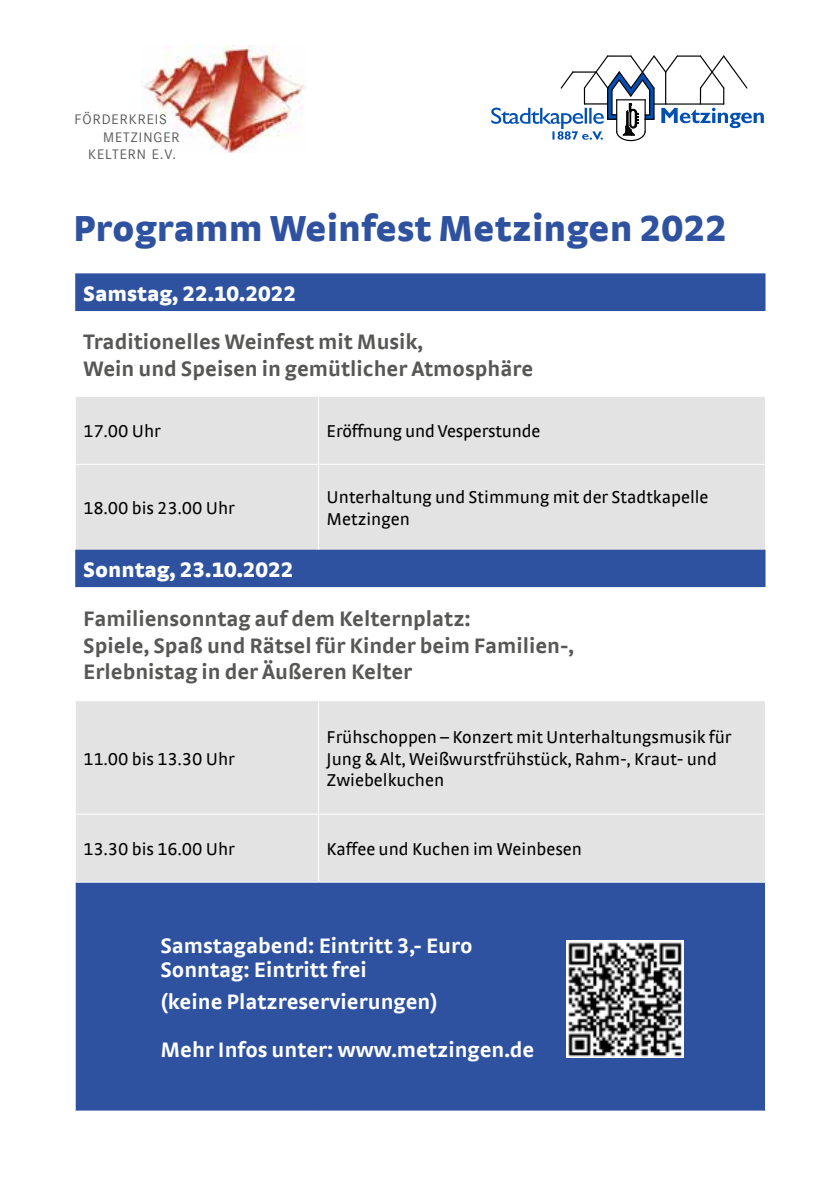
<style>
.page{position:relative;width:840px;height:1191px;background:#fff}
.page>*{position:absolute;margin:0;border:0;box-sizing:border-box;transform-origin:0 0}
.t1{font:900 38px "Strada Offc Pro";color:#2f52a0}
.t2{font:700 22px/26.4px "Strada Offc Pro";color:#575756}
.t3{font:700 22px/24px "Strada Offc Pro";color:#fff}
.t4{font:900 22px "Strada Offc Pro";color:#fff}
.t5{font:18px/21.6px "Strada Offc Pro";color:#000}
.t6{font:14.2px "Corporate S";letter-spacing:.07em;color:#575756}
</style>
<div class="page">
<div style="left:75px;top:273px;width:690px;height:38px;background:#2f52a0"></div>
<svg style="left:75px;top:397px;width:690px;height:484px;fill:#e3e3e3"></svg>
<div style="left:75px;top:882px;width:690px;height:229px;background:#2f52a0"></div>
<hr style="left:75px;top:587px;width:1px;height:113px;background:#fff">
<hr style="left:764px;top:587px;width:1px;height:113px;background:#fff">
<hr style="left:75px;top:397px;width:1px;height:67px;background:#fff">
<hr style="left:318px;top:397px;width:1px;height:67px;background:#fff">
<hr style="left:764px;top:397px;width:1px;height:67px;background:#fff">
<hr style="left:75px;top:700px;width:243px;height:1px;background:#fff">
<hr style="left:75px;top:701px;width:1px;height:112px;background:#fff">
<hr style="left:318px;top:700px;width:447px;height:1px;background:#fff">
<hr style="left:318px;top:701px;width:1px;height:112px;background:#fff">
<hr style="left:764px;top:701px;width:1px;height:112px;background:#fff">
<hr style="left:75px;top:464px;width:243px;height:1px;background:#fff">
<hr style="left:75px;top:465px;width:1px;height:84px;background:#fff">
<hr style="left:318px;top:464px;width:447px;height:1px;background:#fff">
<hr style="left:318px;top:465px;width:1px;height:84px;background:#fff">
<hr style="left:764px;top:465px;width:1px;height:84px;background:#fff">
<hr style="left:75px;top:813px;width:243px;height:1px;background:#fff">
<hr style="left:75px;top:814px;width:1px;height:67px;background:#fff">
<hr style="left:75px;top:882px;width:1px;height:228px;background:#fff">
<hr style="left:75px;top:1110px;width:243px;height:1px;background:#fff">
<hr style="left:318px;top:1110px;width:447px;height:1px;background:#fff">
<hr style="left:318px;top:813px;width:447px;height:1px;background:#fff">
<hr style="left:318px;top:814px;width:1px;height:67px;background:#fff">
<hr style="left:764px;top:814px;width:1px;height:67px;background:#fff">
<hr style="left:764px;top:882px;width:1px;height:228px;background:#fff">
<img style="left:566px;top:940px;width:117px;height:117px">
<svg style="left:491px;top:55px;width:272px;height:86px"></svg>
<img style="left:141px;top:45px;width:164px;height:108px">
<p class="t6" style="left:74px;top:112px;width:94px">FÖRDERKREIS</p>
<p class="t6" style="left:103px;top:129px;width:78px">METZINGER</p>
<p class="t6" style="left:88px;top:146px;width:89px">KELTERN E.V.</p>
<h1 class="t1" style="left:73px;top:200px;width:655px">Programm Weinfest Metzingen 2022</h1>
<p class="t4" style="left:83px;top:277px;width:214px">Samstag, 22.10.2022</p>
<p class="t2" style="left:83px;top:327px;width:451px">Traditionelles Weinfest mit Musik,<br>Wein und Speisen in gemütlicher Atmosphäre</p>
<p class="t5" style="left:83px;top:420px;width:79px">17.00 Uhr</p>
<p class="t5" style="left:326px;top:420px;width:215px">Eröffnung und Vesperstunde</p>
<p class="t5" style="left:83px;top:496px;width:153px">18.00 bis 23.00 Uhr</p>
<p class="t5" style="left:326px;top:485px;width:383px">Unterhaltung und Stimmung mit der Stadtkapelle<br>Metzingen</p>
<p class="t4" style="left:83px;top:553px;width:212px">Sonntag, 23.10.2022</p>
<p class="t2" style="left:83px;top:604px;width:492px">Familiensonntag auf dem Kelternplatz:<br>Spiele, Spaß und Rätsel für Kinder beim Familien-,<br>Erlebnistag in der Äußeren Kelter</p>
<p class="t5" style="left:83px;top:747px;width:153px">11.00 bis 13.30 Uhr</p>
<p class="t5" style="left:326px;top:725px;width:406px">Frühschoppen – Konzert mit Unterhaltungsmusik für<br>Jung &amp; Alt, Weißwurstfrühstück, Rahm-, Kraut- und<br>Zwiebelkuchen</p>
<p class="t5" style="left:83px;top:837px;width:153px">13.30 bis 16.00 Uhr</p>
<p class="t5" style="left:326px;top:837px;width:257px">Kaffee und Kuchen im Weinbesen</p>
<p class="t3" style="left:160px;top:932px;width:313px">Samstagabend: Eintritt 3,- Euro<br>Sonntag: Eintritt frei</p>
<p class="t3" style="left:160px;top:976px;width:375px;line-height:48px">(keine Platzreservierungen)<br>Mehr Infos unter: www.metzingen.de</p>
</div>
